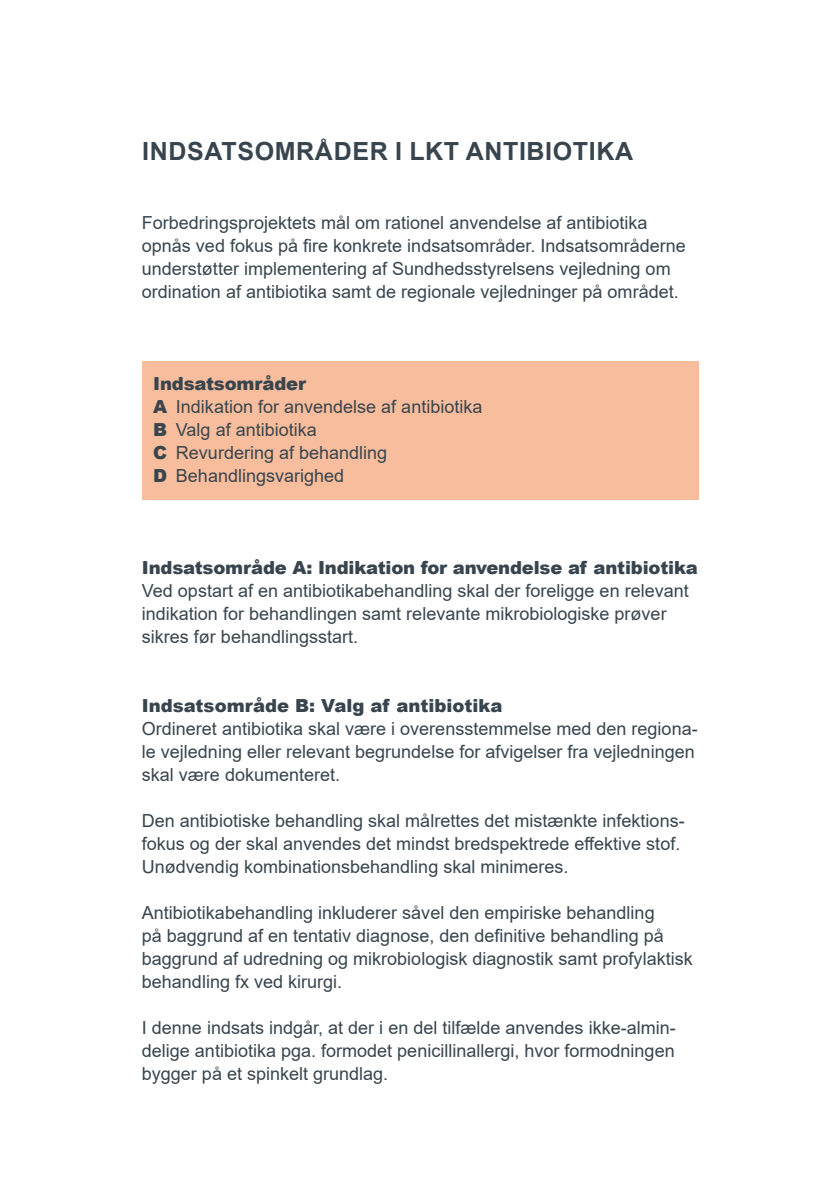
<style>
.page{position:relative;width:840px;height:1191px;background:#fff}
.page>*{position:absolute;margin:0;border:0;box-sizing:border-box;transform-origin:0 0}
.t1{font:700 25px "Arial";letter-spacing:.025em;color:#38454e}
.t2{font:18px/23px "Arial";color:#38454e}
.t3{font:900 18px "Arial";letter-spacing:-.01em;color:#38454e}
.s1{font-weight:900}
</style>
<div class="page">
<div style="left:142px;top:361px;width:556px;height:139px;background:#f8bd9c"></div>
<h1 class="t1" style="left:142px;top:134px;width:492px">INDSATSOMRÅDER I LKT ANTIBIOTIKA</h1>
<p class="t2" style="left:142px;top:211px;width:545px">Forbedringsprojektets mål om rationel anvendelse af antibiotika opnås ved fokus på fire konkrete indsatsområder. Indsatsområderne understøtter implementering af Sundhedsstyrelsens vejledning om ordination af antibiotika samt de regionale vejledninger på området.</p>
<p class="t2" style="left:153px;top:372px;width:330px"><span class="s1">Indsatsområder<br>A</span> Indikation for anvendelse af antibiotika<br><span class="s1">B</span> Valg af antibiotika<br><span class="s1">C</span> Revurdering af behandling<br><span class="s1">D</span> Behandlingsvarighed</p>
<p class="t3" style="left:142px;top:554px;width:557px">Indsatsområde A: Indikation for anvendelse af antibiotika</p>
<p class="t2" style="left:142px;top:579px;width:548px">Ved opstart af en antibiotikabehandling skal der foreligge en relevant indikation for behandlingen samt relevante mikrobiologiske prøver sikres før behandlingsstart.</p>
<p class="t3" style="left:142px;top:692px;width:362px">Indsatsområde B: Valg af antibiotika</p>
<p class="t2" style="left:142px;top:717px;width:557px">Ordineret antibiotika skal være i overensstemmelse med den regiona&shy;le vejledning eller relevant begrundelse for afvigelser fra vejledningen skal være dokumenteret.</p>
<p class="t2" style="left:142px;top:809px;width:544px">Den antibiotiske behandling skal målrettes det mistænkte infektions&shy;fokus og der skal anvendes det mindst bredspektrede effektive stof.<br>Unødvendig kombinationsbehandling skal minimeres.</p>
<p class="t2" style="left:142px;top:901px;width:552px">Antibiotikabehandling inkluderer såvel den empiriske behandling<br>på baggrund af en tentativ diagnose, den definitive behandling på baggrund af udredning og mikrobiologisk diagnostik samt profylaktisk behandling fx ved kirurgi.</p>
<p class="t2" style="left:142px;top:1016px;width:535px;text-align:justify">I denne indsats indgår, at der i en del tilfælde anvendes ikke-almin&shy;delige antibiotika pga. formodet penicillinallergi, hvor formodningen bygger på et spinkelt grundlag.</p>
</div>
